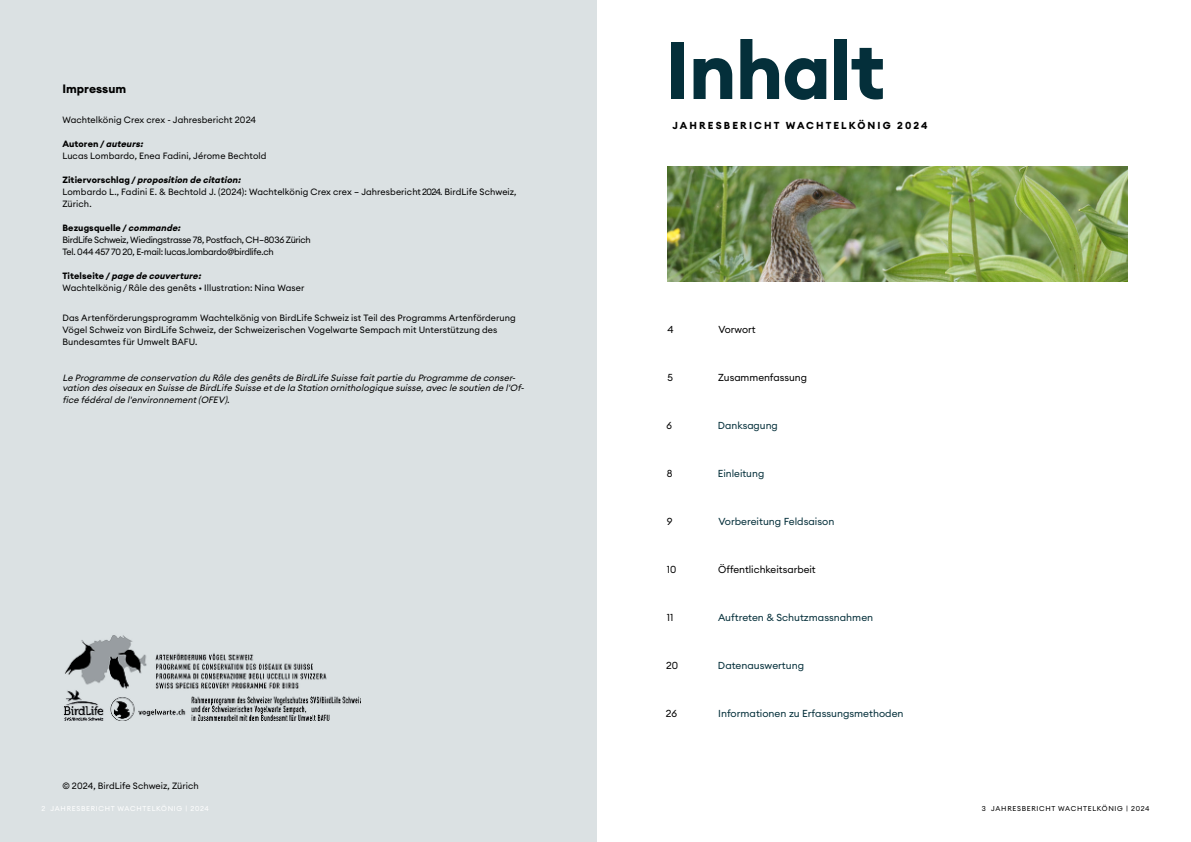
<style>
.page{position:relative;width:1191px;height:842px;background:#fff}
.page>*{position:absolute;margin:0;border:0;box-sizing:border-box;transform-origin:0 0}
.t1{font:700 80px "Euclid Circular A";letter-spacing:-.015em;color:#042f3a}
.t2{font:700 12px "Euclid Circular A";color:#000}
.t3{font:10px "Euclid Circular A";color:#042f3a}
.t4{font:10px "Euclid Circular A";color:#000}
.t5{font:700 10px "Euclid Circular A";letter-spacing:.21em;color:#000}
.t6{font:9px/12px "Euclid Circular A";letter-spacing:.005em;color:#000}
.t7{font:italic 9px/10px "Euclid Circular A";color:#000}
.t8{font:9px/12px "Euclid Circular A";letter-spacing:-.035em;color:#000}
.t9{font:7px "Euclid Circular A";letter-spacing:.1em;color:#fff}
.t10{font:7px "Euclid Circular A";letter-spacing:.1em;color:#000}
.s1{font-weight:700}
.s2{font-weight:700;font-style:italic}
.s3{font-size:8px}
</style>
<div class="page">
<div style="left:0;top:0;width:596px;height:842px;background:#dbe1e3"></div>
<img style="left:64px;top:635px;width:296px;height:85px">
<img style="left:667px;top:167px;width:461px;height:114px">
<h2 class="t2" style="left:62px;top:81px;width:65px">Impressum</h2>
<p class="t6" style="left:62px;top:114px;width:195px">Wachtelkönig Crex crex - Jahresbericht 2024</p>
<p class="t6" style="left:62px;top:138px;width:206px"><span class="s1">Au t o r e n /</span> <span class="s2">auteurs:<br></span>Lucas Lombardo, Enea Fadini, Jérome Bechtold</p>
<p class="t6" style="left:62px;top:174px;width:456px"><span class="s1">Z i t i e r vo r s c h l a g /</span> <span class="s2">proposition de citation:<br></span>Lombardo L., Fadini E. &amp; Bechtold J. (2024): Wachtelkönig Crex crex – Jahresbericht 2024. BirdLife Schweiz,<br>Zürich.</p>
<p class="t8" style="left:62px;top:222px;width:250px"><span class="s1">Bezugsquelle /</span> <span class="s2">commande:<br></span>BirdLife Schweiz, Wiedingstrasse 78, Postfach, CH–8036 Zürich<br>Tel. 044 457 70 20, E-mail: lucas.lombardo@birdlife.ch</p>
<p class="t6" style="left:62px;top:270px;width:243px"><span class="s1">T i t e l s e i t e /</span> <span class="s2">page de couverture:<br></span>Wachtelkönig / Râle des genêts <span class="s3">•</span> Illustration: Nina Waser</p>
<p class="t6" style="left:62px;top:312px;width:455px">Das Artenförderungsprogramm Wachtelkönig von BirdLife Schweiz ist Teil des Programms Artenförderung<br>Vögel Schweiz von BirdLife Schweiz, der Schweizerischen Vogelwarte Sempach mit Unterstützung des<br>Bundesamtes für Umwelt BAFU.</p>
<p class="t7" style="left:62px;top:373px;width:465px">Le Programme de conservation du Râle desgenêtsde BirdLife Suisse faitpartie du Programme de conser&shy;vation desoiseaux en Suisse de BirdLife Suisse etde la Station ornithologique suisse,avec le soutien de l'Of-</p>
<p class="t7" style="left:62px;top:395px;width:171px">fice fédéralde l'environnement(OFEV).</p>
<h1 class="t1" style="left:665px;top:19px;width:222px">Inhalt</h1>
<p class="t5" style="left:672px;top:119px;width:257px">JAHRESBERICHT WACHTELKÖNIG 2024</p>
<p class="t4" style="left:667px;top:323px;width:8px">4</p>
<p class="t4" style="left:718px;top:323px;width:39px">Vorwort</p>
<p class="t4" style="left:667px;top:371px;width:7px">5</p>
<p class="t4" style="left:718px;top:371px;width:90px">Zusammenfassung</p>
<p class="t4" style="left:666px;top:419px;width:7px">6</p>
<p class="t3" style="left:718px;top:419px;width:61px">Danksagung</p>
<p class="t4" style="left:667px;top:467px;width:7px">8</p>
<p class="t3" style="left:718px;top:467px;width:48px">Einleitung</p>
<p class="t4" style="left:667px;top:515px;width:7px">9</p>
<p class="t3" style="left:718px;top:515px;width:118px">Vorbereitung Feldsaison</p>
<p class="t4" style="left:667px;top:563px;width:11px">10</p>
<p class="t4" style="left:718px;top:563px;width:99px">Öffentlichkeitsarbeit</p>
<p class="t4" style="left:667px;top:611px;width:8px">11</p>
<p class="t3" style="left:718px;top:611px;width:157px">Auftreten &amp; Schutzmassnahmen</p>
<p class="t4" style="left:666px;top:659px;width:14px">20</p>
<p class="t3" style="left:718px;top:659px;width:88px">Datenauswertung</p>
<p class="t4" style="left:666px;top:707px;width:13px">26</p>
<p class="t3" style="left:718px;top:707px;width:187px">Informationen zu Erfassungsmethoden</p>
<p class="t6" style="left:62px;top:780px;width:138px">© 2024, BirdLife Schweiz, Zürich</p>
<p class="t9" style="left:41px;top:804px;width:169px">2 JAHRESBERICHT WACHTELKÖNIG | 2024</p>
<p class="t10" style="left:982px;top:804px;width:169px">3 JAHRESBERICHT WACHTELKÖNIG | 2024</p>
</div>
